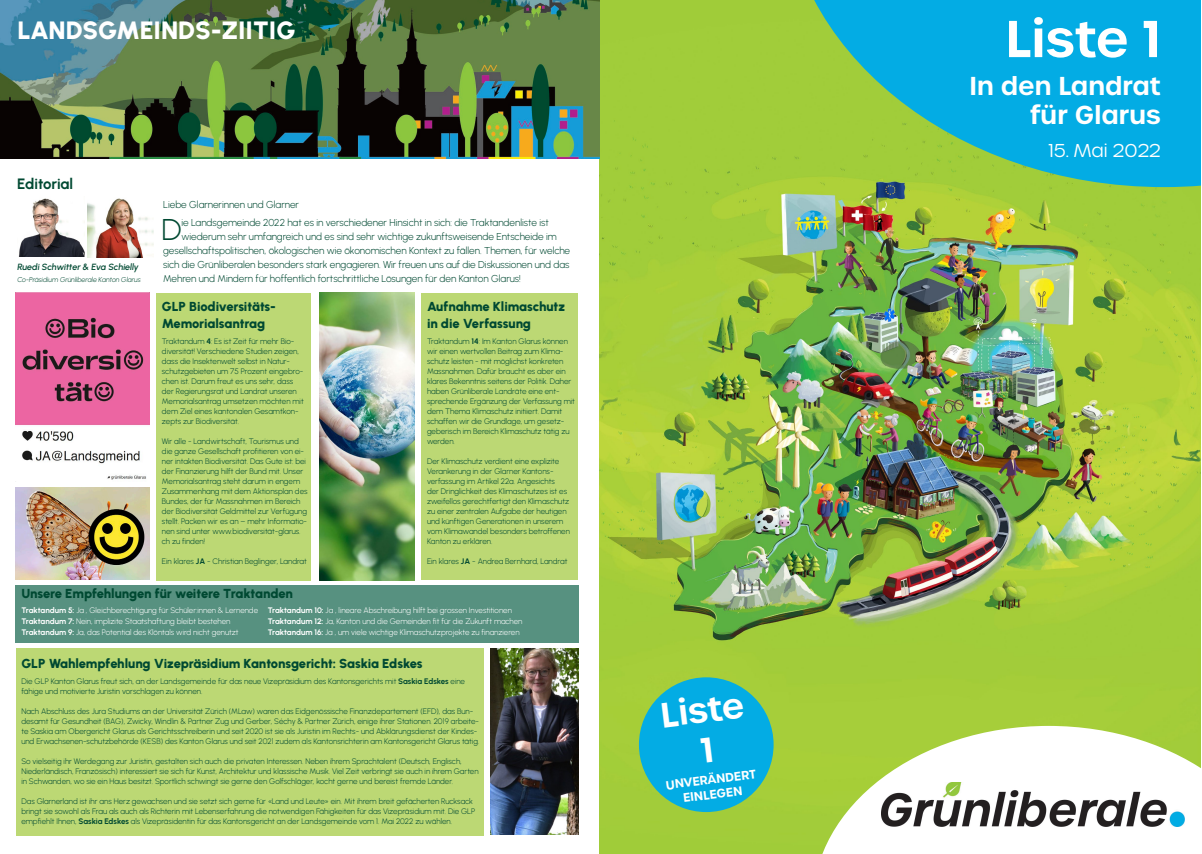
<style>
.page{position:relative;width:1202px;height:854px;background:#fff}
.page>*{position:absolute;margin:0;border:0;box-sizing:border-box;transform-origin:0 0}
.t1{font:600 50px "Urbane";color:#fff}
.t2{font:600 34px "Urbane";color:#fff}
.t3{font:300 30px "Urbanist";color:#004932}
.t4{font:600 25px/29px "Urbane";color:#fff;text-align:right}
.t5{font:900 25px "Urbanist";color:#fff}
.t6{font:300 18px "Urbane";color:#fff}
.t7{font:700 15px "Urbanist";letter-spacing:-.01em;color:#004932}
.t8{font:900 13px/16.8px "Urbanist";letter-spacing:-.01em;color:#004932}
.t9{font:600 12px "Urbane";color:#fff}
.t10{font:300 10px "Urbanist";color:#004932}
.t11{font:italic 600 9px "Urbanist";letter-spacing:-.01em;color:#004932}
.t12{font:300 8px/10px "Urbanist";color:#004932}
.t13{font:300 8px "Urbanist";color:#fff}
.t14{font:italic 300 7px "Urbanist";color:#004932}
.s1{font-weight:700}
</style>
<div class="page">
<img style="left:600px;top:0;width:601px;height:853px">
<div style="left:639px;top:677px;width:134px;height:135px;background:#03ace4;border-radius:50%"></div>
<svg style="left:783px;top:0;width:418px;height:187px;background:#36b6ac"></svg>
<svg style="left:813px;top:726px;width:388px;height:127px"></svg>
<img style="left:881px;top:782px;width:303px;height:44px">
<img style="left:0;top:0;width:600px;height:159px">
<img style="left:19px;top:198px;width:66px;height:58px">
<img style="left:87px;top:198px;width:67px;height:59px">
<div style="left:156px;top:293px;width:155px;height:287px;background:#bcd874"></div>
<img style="left:16px;top:293px;width:133px;height:187px">
<img style="left:16px;top:488px;width:133px;height:91px">
<img style="left:491px;top:648px;width:87px;height:186px">
<div style="left:16px;top:648px;width:467px;height:187px;background:#bcd874"></div>
<div style="left:421px;top:293px;width:157px;height:287px;background:#bcd874"></div>
<img style="left:319px;top:293px;width:95px;height:287px">
<div style="left:16px;top:585px;width:563px;height:58px;background:#579180"></div>
<p class="t5" style="left:17px;top:14px;width:280px">LANDSGMEINDS-ZIITIG</p>
<p class="t7" style="left:17px;top:174px;width:57px">Editorial</p>
<p class="t11" style="left:17px;top:261px;width:123px">Ruedi Schwitter &amp; Eva Schielly</p>
<p class="t14" style="left:17px;top:275px;width:125px">Co-Präsidium Grünliberale Kanton Glarus</p>
<p class="t10" style="left:163px;top:198px;width:137px">Liebe Glarnerinnen und Glarner</p>
<p class="t3" style="left:161px;top:210px;width:22px">D</p>
<p class="t10" style="left:181px;top:216px;width:369px">ie Landsgemeinde 2022 hat es in verschiedener Hinsicht in sich: die Traktandenliste ist</p>
<p class="t10" style="left:181px;top:230px;width:377px">wiederum sehr umfangreich und es sind sehr wichtige zukunftsweisende Entscheide im</p>
<p class="t10" style="left:163px;top:244px;width:408px">gesellschaftspolitischen, ökologischen wie ökonomischen Kontext zu fällen. Themen, für welche</p>
<p class="t10" style="left:163px;top:258px;width:408px">sich die Grünliberalen besonders stark engagieren. Wir freuen uns auf die Diskussionen und das</p>
<p class="t10" style="left:163px;top:272px;width:359px">Mehren und Mindern für hoffentlich fortschrittliche Lösungen für den Kanton Glarus!</p>
<p class="t8" style="left:162px;top:298px;width:116px">GLP Biodiversitäts-<br>Memorialsantrag</p>
<p class="t12" style="left:162px;top:336px;width:143px">Traktandum <span class="s1">4</span>: Es ist Zeit für mehr Bio&shy;diversität! Verschiedene Studien zeigen, dass die Insektenwelt selbst in Natur&shy;schutzgebieten um 75 Prozent eingebro&shy;chen ist. Darum freut es uns sehr, dass der Regierungsrat und Landrat unseren Memorialsantrag umsetzen möchten mit dem Ziel eines kantonalen Gesamtkon&shy;zepts zur Biodiversität.</p>
<p class="t12" style="left:162px;top:436px;width:147px">Wir alle - Landwirtschaft, Tourismus und die ganze Gesellschaft profitieren von ei&shy;ner intakten Biodiversität. Das Gute ist: bei der Finanzierung hilft der Bund mit. Unser Memorialsantrag steht darum in engem Zusammenhang mit dem Aktionsplan des Bundes, der für Massnahmen im Bereich der Biodiversität Geldmittel zur Verfügung stellt. Packen wir es an – mehr Informatio&shy;nen sind unter www.biodiversität-glarus. ch zu finden!</p>
<p class="t12" style="left:162px;top:556px;width:147px">Ein klares <span class="s1">JA</span> - Christian Beglinger, Landrat</p>
<p class="t8" style="left:427px;top:298px;width:139px">Aufnahme Klimaschutz in die Verfassung</p>
<p class="t12" style="left:427px;top:336px;width:149px">Traktandum <span class="s1">14</span>: Im Kanton Glarus können wir einen wertvollen Beitrag zum Klima&shy;schutz leisten - mit möglichst konkreten Massnahmen. Dafür braucht es aber ein klares Bekenntnis seitens der Politik. Daher haben Grünliberale Landräte eine ent&shy;sprechende Ergänzung der Verfassung mit dem Thema Klimaschutz initiiert. Damit schaffen wir die Grundlage, um gesetz&shy;geberisch im Bereich Klimaschutz tätig zu werden.</p>
<p class="t12" style="left:427px;top:456px;width:144px">Der Klimaschutz verdient eine explizite Verankerung in der Glarner Kantons&shy;verfassung im Artikel 22a. Angesichts<br>der Dringlichkeit des Klimaschutzes ist es zweifellos gerechtfertigt den Klimaschutz zu einer zentralen Aufgabe der heutigen und künftigen Generationen in unserem vom Klimawandel besonders betroffenen Kanton zu erklären.</p>
<p class="t12" style="left:427px;top:556px;width:142px">Ein klares <span class="s1">JA</span> - Andrea Bernhard, Landrat</p>
<p class="t8" style="left:21px;top:584px;width:273px">Unsere Empfehlungen für weitere Traktanden</p>
<p class="t13" style="left:21px;top:605px;width:492px"><span class="s1">Traktandum 5:</span> Ja , Gleichberechtigung für Schüler:innen &amp; Lernende <span class="s1">Traktandum 10:</span> Ja , lineare Abschreibung hilft bei grossen Investitionen</p>
<p class="t13" style="left:21px;top:616px;width:210px"><span class="s1">Traktandum 7:</span> Nein, implizite Staatshaftung bleibt bestehen</p>
<p class="t13" style="left:268px;top:616px;width:256px"><span class="s1">Traktandum 12:</span> Ja, Kanton und die Gemeinden fit für die Zukunft machen</p>
<p class="t13" style="left:21px;top:627px;width:219px"><span class="s1">Traktandum 9:</span> Ja, das Potential des Klöntals wird nicht genutzt</p>
<p class="t13" style="left:268px;top:627px;width:253px"><span class="s1">Traktandum 16:</span> Ja , um viele wichtige Klimaschutzprojekte zu finanzieren</p>
<p class="t8" style="left:21px;top:654px;width:403px">GLP Wahlempfehlung Vizepräsidium Kantonsgericht: Saskia Edskes</p>
<p class="t12" style="left:21px;top:675px;width:445px">Die GLP Kanton Glarus freut sich, an der Landsgemeinde für das neue Vizepräsidium des Kantonsgerichts mit <span class="s1">Saskia Edskes</span> eine fähige und motivierte Juristin vorschlagen zu können.</p>
<p class="t12" style="left:21px;top:705px;width:459px">Nach Abschluss des Jura Studiums an der Universität Zürich (MLaw) waren das Eidgenössische Finanzdepartement (EFD), das Bun&shy;desamt für Gesundheit (BAG), Zwicky, Windlin &amp; Partner Zug und Gerber, Séchy &amp; Partner Zürich, einige ihrer Stationen. 2019 arbeite&shy;te Saskia am Obergericht Glarus als Gerichtsschreiberin und seit 2020 ist sie als Juristin im Rechts- und Abklärungsdienst der Kindes&shy;und Erwachsenen-schutzbehörde (KESB) des Kanton Glarus und seit 2021 zudem als Kantonsrichterin am Kantonsgericht Glarus tätig.</p>
<p class="t12" style="left:21px;top:755px;width:459px">So vielseitig ihr Werdegang zur Juristin, gestalten sich auch die privaten Interessen. Neben ihrem Sprachtalent (Deutsch, Englisch,<br>Niederländisch, Französisch) interessiert sie sich für Kunst, Architektur und klassische Musik. Viel Zeit verbringt sie auch in ihrem Garten in Schwanden, wo sie ein Haus besitzt. Sportlich schwingt sie gerne den Golfschläger, kocht gerne und bereist fremde Länder.</p>
<p class="t12" style="left:21px;top:795px;width:455px">Das Glarnerland ist ihr ans Herz gewachsen und sie setzt sich gerne für «Land und Leute» ein. Mit ihrem breit gefächerten Rucksack bringt sie sowohl als Frau als auch als Richterin mit Lebenserfahrung die notwendigen Fähigkeiten für das Vizepräsidium mit. Die GLP empfiehlt Ihnen, <span class="s1">Saskia Edskes</span> als Vizepräsidentin für das Kantonsgericht an der Landsgemeinde vom 1. Mai 2022 zu wählen.</p>
<p class="t2" style="left:658px;top:692px;width:86px;rotate:-7deg">Liste</p>
<p class="t9" style="left:665px;top:777px;width:92px;rotate:-7deg">UNVERÄNDERT</p>
<p class="t9" style="left:682px;top:789px;width:61px;rotate:-7deg">EINLEGEN</p>
<p class="t1" style="left:1005px;top:5px;width:157px">Liste 1</p>
<p class="t4" style="left:969px;top:72px;width:193px">In den Landrat für Glarus</p>
<p class="t6" style="left:1048px;top:139px;width:114px">15. Mai 2022</p>
</div>
